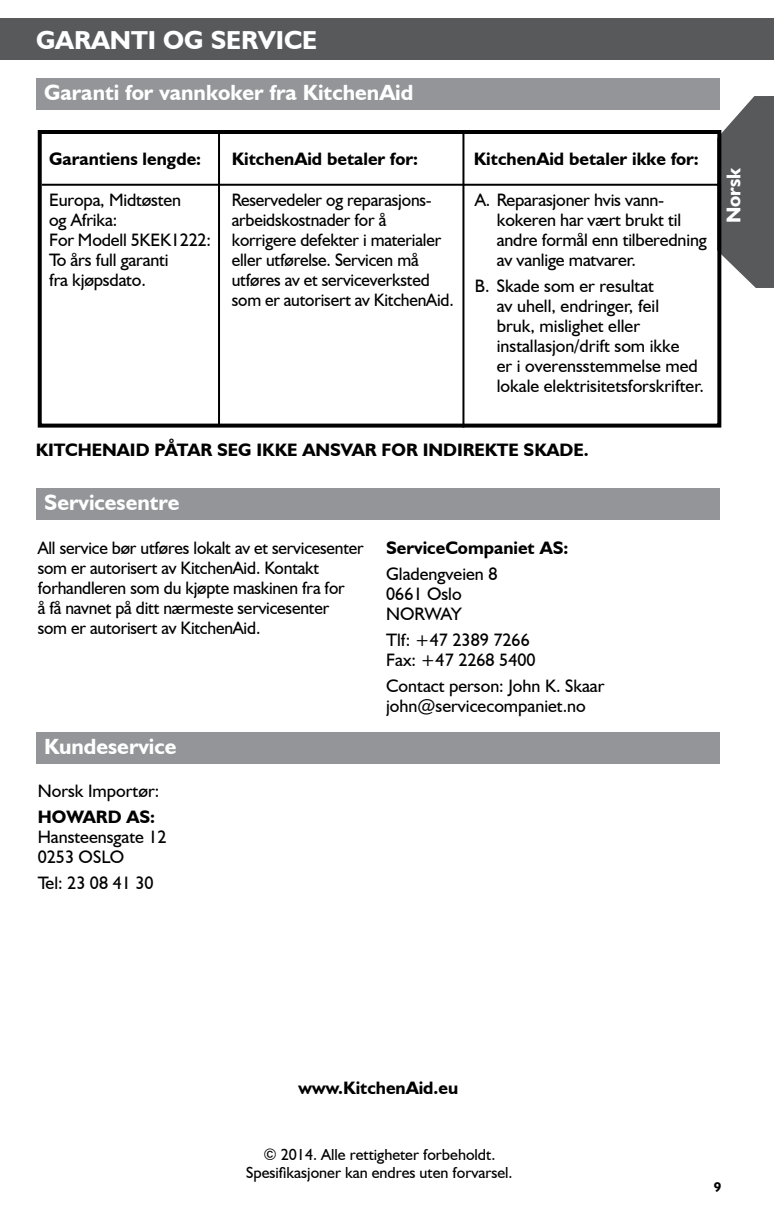
<style>
.page{position:relative;width:774px;height:1224px;background:#fff}
.page>*{position:absolute;margin:0;border:0;box-sizing:border-box;transform-origin:0 0}
.t1{font:700 26px "Humanist 521 BT";color:#fff}
.t2{font:700 22px "Humanist 521 BT";color:#fff}
.t3{font:700 20px "Humanist 521 BT";color:#fff}
.t4{font:18px/20px "Humanist 521 BT";letter-spacing:-.01em;color:#000}
.t5{font:700 18px "Humanist 521 BT";color:#000}
.t6{font:16px/18px "Humanist 521 BT";color:#000;text-align:center}
.t7{font:700 14px "Humanist 521 BT";color:#000}
</style>
<div class="page">
<svg style="left:721px;top:96px;width:53px;height:192px;background:#6b6c6e"></svg>
<div style="left:0;top:18px;width:774px;height:42px;background:#58595b"></div>
<div style="left:36px;top:78px;width:684px;height:32px;background:#939598"></div>
<div style="left:38px;top:130px;width:683px;height:298px;border:4px solid #000"></div>
<hr style="left:218px;top:134px;width:2px;height:292px;background:#000">
<hr style="left:462px;top:131px;width:2px;height:297px;background:#000">
<hr style="left:42px;top:184px;width:678px;height:2px;background:#000">
<div style="left:36px;top:488px;width:684px;height:32px;background:#939598"></div>
<div style="left:36px;top:732px;width:684px;height:32px;background:#939598"></div>
<h1 class="t1" style="left:36px;top:24px;width:39px">GARANT</h1>
<h1 class="t1" style="left:148px;top:24px;width:80px">I OG SERV</h1>
<h1 class="t1" style="left:276px;top:24px;width:40px">ICE</h1>
<p class="t2" style="left:44px;top:79px;width:371px">Garanti for vannkoker fra KitchenAid</p>
<p class="t5" style="left:49px;top:148px;width:154px">Garantiens lengde:</p>
<p class="t5" style="left:232px;top:148px;width:188px">KitchenAid betaler for:</p>
<p class="t5" style="left:474px;top:148px;width:227px">KitchenAid betaler ikke for:</p>
<p class="t4" style="left:49px;top:190px;width:163px">Europa, Midtøsten<br>og Afrika:<br>For Modell 5KEK1222:<br>To års full garanti<br>fra kjøpsdato.</p>
<p class="t4" style="left:232px;top:190px;width:224px">Reservedeler og reparasjons&shy;arbeidskostnader for å korrigere defekter i materialer eller utførelse. Servicen må utføres av et serviceverksted som er autorisert av KitchenAid.</p>
<p class="t4" style="left:497px;top:190px;width:212px;text-indent:-22px">A. Reparasjoner hvis vann&shy;kokeren har vært brukt til andre formål enn tilberedning av vanlige matvarer.</p>
<p class="t4" style="left:497px;top:276px;width:209px;text-indent:-22px">B. Skade som er resultat<br>av uhell, endringer, feil<br>bruk, mislighet eller installasjon/drift som ikke<br>er i overensstemmelse med lokale elektrisitetsforskrifter.</p>
<p class="t5" style="left:36px;top:439px;width:56px">KITCHENA</p>
<p class="t5" style="left:130px;top:439px;width:60px">ID PÅTAR</p>
<p class="t5" style="left:217px;top:439px;width:58px">SEG IKKE</p>
<p class="t5" style="left:302px;top:439px;width:14px">ANSVAR</p>
<p class="t5" style="left:382px;top:439px;width:13px">FOR</p>
<p class="t5" style="left:423px;top:439px;width:52px">INDIREKTE</p>
<p class="t5" style="left:524px;top:439px;width:13px">SKADE</p>
<p class="t5" style="left:584px;top:439px;width:6px">.</p>
<p class="t2" style="left:44px;top:489px;width:137px">Servicesentre</p>
<p class="t4" style="left:38px;top:538px;width:328px">All service bør utføres lokalt av et servicesenter som er autorisert av KitchenAid. Kontakt forhandleren som du kjøpte maskinen fra for<br>å få navnet på ditt nærmeste servicesenter<br>som er autorisert av KitchenAid.</p>
<p class="t5" style="left:386px;top:537px;width:184px">ServiceCompaniet AS:</p>
<p class="t4" style="left:386px;top:564px;width:113px">Gladengveien 8<br>0661 Oslo<br>NORWAY</p>
<p class="t4" style="left:386px;top:629px;width:151px">Tlf: +47 2389 7266<br>Fax: +47 2268 5400</p>
<p class="t4" style="left:386px;top:675px;width:220px">Contact person: John K. Skaar john@servicecompaniet.no</p>
<p class="t2" style="left:44px;top:733px;width:134px">Kundeservice</p>
<p class="t4" style="left:38px;top:781px;width:123px">Norsk Importør:</p>
<p class="t5" style="left:38px;top:806px;width:60px">HO WARD</p>
<p class="t5" style="left:127px;top:806px;width:30px">AS :</p>
<p class="t4" style="left:38px;top:827px;width:131px">Hansteensgate 12<br>0253 OSLO</p>
<p class="t4" style="left:38px;top:873px;width:117px">Tel: 23 08 41 30</p>
<p class="t3" style="left:721px;top:223px;width:57px;rotate:-90deg">Norsk</p>
<p class="t5" style="left:299px;top:1077px;width:161px">www.KitchenAid.eu</p>
<p class="t6" style="left:246px;top:1146px;width:268px">© 2014. Alle rettigheter forbeholdt.<br>Spesifikasjoner kan endres uten forvarsel.</p>
<p class="t7" style="left:714px;top:1178px;width:9px">9</p>
</div>
